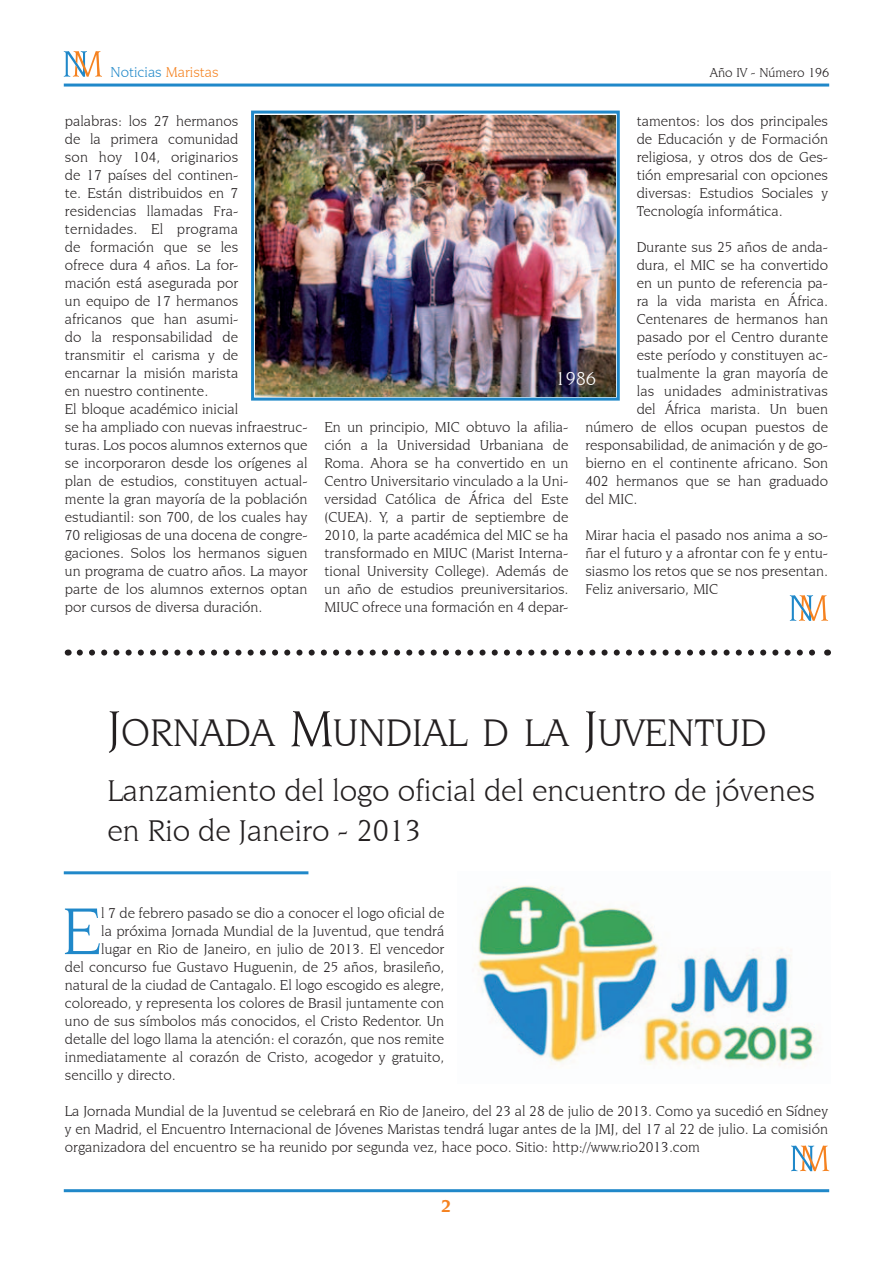
<style>
.page{position:relative;width:893px;height:1263px;background:#fff}
.page>*{position:absolute;margin:0;border:0;box-sizing:border-box;transform-origin:0 0}
.t1{font:70.2px "Novarese IT Cby BT";color:#2088c9}
.t2{font:40.5px "Novarese IT Cby BT";color:#231f20}
.t3{font:31.5px/39.8px "Novarese IT Cby BT";color:#231f20}
.t4{font:19.5px "Novarese IT Cby BT";color:#fff}
.t5{font:700 18px "Novarese IT Cby BT";color:#f58220}
.t6{font:15px/18px "Novarese IT Cby BT";color:#231f20;text-align:justify}
.t7{font:15px "Novarese IT Cby BT";color:#2088c9}
.t8{font:13.5px "Novarese IT Cby BT";color:#231f20}
.s1{color:#f58220}
.s2{font-size:54px}
</style>
<div class="page">
<hr style="left:64px;top:84px;width:765px;height:3px;background:#2088c9">
<hr style="left:64px;top:1189px;width:765px;height:3px;background:#2088c9">
<svg style="left:64px;top:51px;width:38px;height:26px"></svg>
<hr style="left:64px;top:871px;width:244px;height:3px;background:#2088c9">
<svg style="left:80px;top:649px;width:735px;height:6px"></svg>
<svg style="left:791px;top:1145px;width:38px;height:26px"></svg>
<img style="left:256px;top:116px;width:359px;height:280px">
<div style="left:251px;top:111px;width:369px;height:290px;border:3px solid #2088c9"></div>
<svg style="left:790px;top:595px;width:38px;height:26px"></svg>
<img style="left:474px;top:885px;width:343px;height:180px">
<p class="t7" style="left:111px;top:63px;width:110px">Noticias <span class="s1">Maristas</span></p>
<p class="t8" style="left:710px;top:64px;width:121px">Año IV - Número 196</p>
<p class="t6" style="left:65px;top:112px;width:244px;text-align:left">palabras: los 27 hermanos<br>de la primera comunidad<br>son hoy 104, originarios<br>de 17 países del continen-<br>te. Están distribuidos en 7 residencias llamadas Fra&shy;ternidades. El programa<br>de formación que se les<br>ofrece dura 4 años. La for-<br>mación está asegurada por<br>un equipo de 17 hermanos<br>africanos que han asumi-<br>do la responsabilidad de<br>transmitir el carisma y de<br>encarnar la misión marista<br>en nuestro continente.<br>El bloque académico inicial<br>se ha ampliado con nuevas infraestruc&shy;turas. Los pocos alumnos externos que se incorporaron desde los orígenes al plan de estudios, constituyen actual&shy;mente la gran mayoría de la población estudiantil: son 700, de los cuales hay<br>70 religiosas de una docena de congre&shy;gaciones. Solos los hermanos siguen un programa de cuatro años. La mayor parte de los alumnos externos optan por cursos de diversa duración.</p>
<p class="t6" style="left:637px;top:112px;width:193px">tamentos: los dos principales de Educación y de Formación religiosa, y otros dos de Ges&shy;tión empresarial con opciones diversas: Estudios Sociales y Tecnología informática.</p>
<p class="t6" style="left:637px;top:238px;width:193px">Durante sus 25 años de anda-</p>
<p class="t6" style="left:637px;top:256px;width:193px">dura, el MIC se ha convertido</p>
<p class="t6" style="left:637px;top:274px;width:193px">en un punto de referencia pa-</p>
<p class="t6" style="left:637px;top:292px;width:193px">ra la vida marista en África.</p>
<p class="t6" style="left:637px;top:310px;width:193px">Centenares de hermanos han</p>
<p class="t6" style="left:637px;top:328px;width:193px">pasado por el Centro durante</p>
<p class="t6" style="left:637px;top:346px;width:193px">este período y constituyen ac-</p>
<p class="t6" style="left:637px;top:364px;width:193px">tualmente la gran mayoría de</p>
<p class="t6" style="left:637px;top:382px;width:193px">las unidades administrativas</p>
<p class="t6" style="left:637px;top:400px;width:193px">del África marista. Un buen</p>
<p class="t6" style="left:585px;top:418px;width:244px">número de ellos ocupan puestos de</p>
<p class="t6" style="left:585px;top:436px;width:244px">responsabilidad, de animación y de go-</p>
<p class="t6" style="left:585px;top:454px;width:244px">bierno en el continente africano. Son</p>
<p class="t6" style="left:585px;top:472px;width:244px">402 hermanos que se han graduado</p>
<p class="t6" style="left:585px;top:490px;width:53px">del MIC.</p>
<p class="t6" style="left:585px;top:526px;width:244px">Mirar hacia el pasado nos anima a so&shy;ñar el futuro y a afrontar con fe y entu&shy;siasmo los retos que se nos presentan.<br>Feliz aniversario, MIC</p>
<h3 class="t4" style="left:556px;top:367px;width:42px">1986</h3>
<p class="t6" style="left:325px;top:418px;width:245px">En un principio, MIC obtuvo la afilia&shy;ción a la Universidad Urbaniana de Roma. Ahora se ha convertido en un Centro Universitario vinculado a la Uni&shy;versidad Católica de África del Este (CUEA). Y, a partir de septiembre de 2010, la parte académica del MIC se ha transformado en MIUC (Marist Interna&shy;tional University College). Además de un año de estudios preuniversitarios.<br>MIUC ofrece una formación en 4 depar-</p>
<h2 class="t2" style="left:107px;top:709px;width:661px"><span class="s2">J</span>ORNADA <span class="s2">M</span>UNDIAL D LA <span class="s2">J</span>UVENTUD</h2>
<h3 class="t3" style="left:107px;top:770px;width:709px">Lanzamiento del logo oficial del encuentro de jóvenes en Rio de Janeiro - 2013</h3>
<h1 class="t1" style="left:62px;top:889px;width:41px">E</h1>
<p class="t6" style="left:101px;top:904px;width:345px">l 7 de febrero pasado se dio a conocer el logo oficial de</p>
<p class="t6" style="left:101px;top:922px;width:345px">la próxima Jornada Mundial de la Juventud, que tendrá</p>
<p class="t6" style="left:101px;top:940px;width:345px">lugar en Rio de Janeiro, en julio de 2013. El vencedor</p>
<p class="t6" style="left:65px;top:958px;width:381px">del concurso fue Gustavo Huguenin, de 25 años, brasileño,</p>
<p class="t6" style="left:65px;top:976px;width:381px">natural de la ciudad de Cantagalo. El logo escogido es alegre,</p>
<p class="t6" style="left:65px;top:994px;width:381px">coloreado, y representa los colores de Brasil juntamente con</p>
<p class="t6" style="left:65px;top:1012px;width:381px">uno de sus símbolos más conocidos, el Cristo Redentor. Un</p>
<p class="t6" style="left:65px;top:1030px;width:381px">detalle del logo llama la atención: el corazón, que nos remite</p>
<p class="t6" style="left:65px;top:1048px;width:381px">inmediatamente al corazón de Cristo, acogedor y gratuito,</p>
<p class="t6" style="left:65px;top:1066px;width:112px">sencillo y directo.</p>
<p class="t6" style="left:65px;top:1102px;width:765px">La Jornada Mundial de la Juventud se celebrará en Rio de Janeiro, del 23 al 28 de julio de 2013. Como ya sucedió en Sídney y en Madrid, el Encuentro Internacional de Jóvenes Maristas tendrá lugar antes de la JMJ, del 17 al 22 de julio. La comisión organizadora del encuentro se ha reunido por segunda vez, hace poco. Sitio: http://www.rio2013.com</p>
<p class="t5" style="left:441px;top:1195px;width:12px">2</p>
</div>
